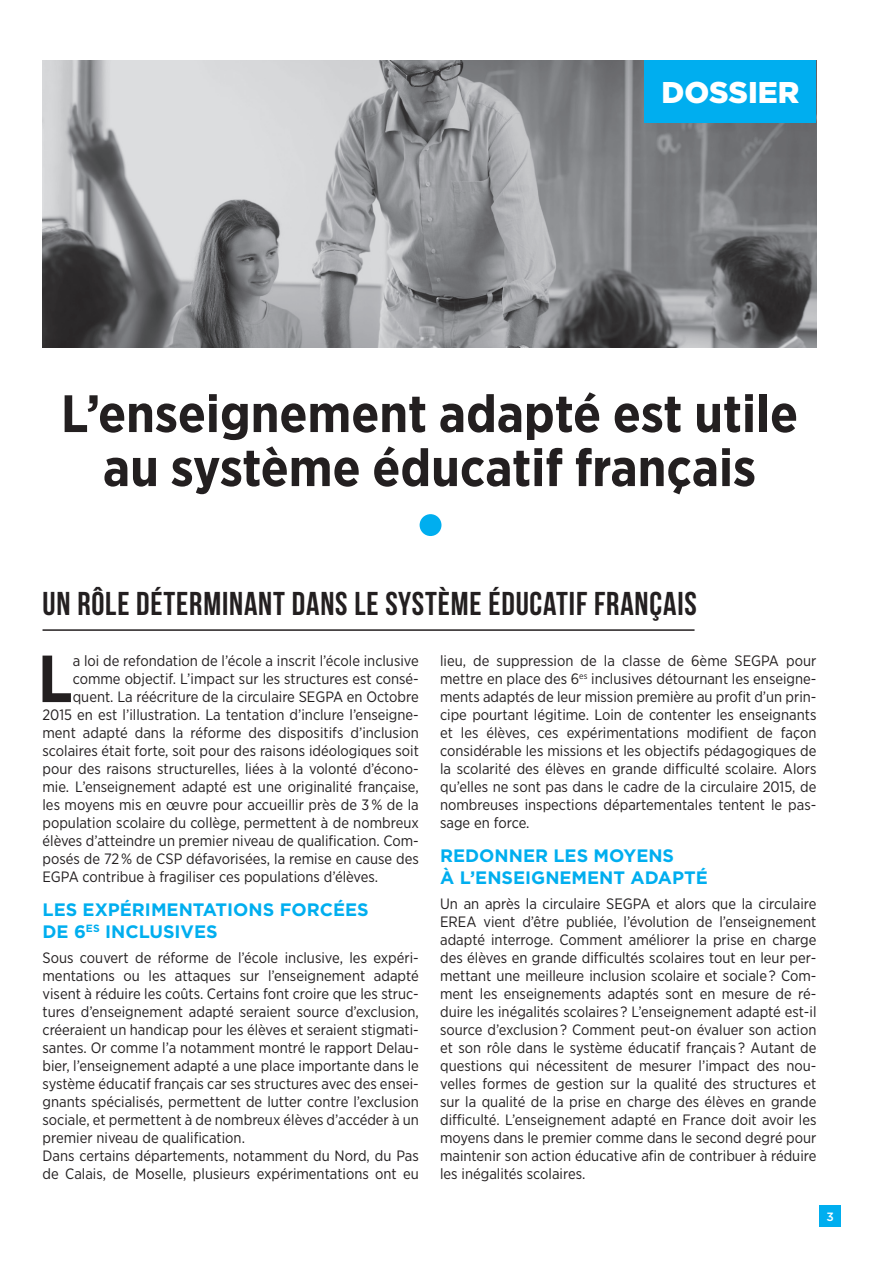
<style>
.page{position:relative;width:893px;height:1263px;background:#fff}
.page>*{position:absolute;margin:0;border:0;box-sizing:border-box;transform-origin:0 0}
.t1{font:700 66.45px "Gotham Narrow";color:#231f20}
.t2{font:700 52.5px/54px "Gotham Narrow";color:#231f20;text-align:center}
.t3{font:33px "Bebas Neue";letter-spacing:.025em;color:#231f20}
.t4{font:900 30px "Gotham";color:#fff}
.t5{font:700 18px/21.6px "Gotham";color:#00aeef}
.t6{font:15px/18px "Gotham Narrow";color:#231f20;text-align:justify}
.t7{font:500 12px "Gotham";color:#fff}
</style>
<div class="page">
<div style="left:820px;top:1205px;width:21px;height:22px;background:#00aeef"></div>
<img style="left:43px;top:60px;width:773px;height:288px">
<div style="left:420px;top:514px;width:21px;height:22px;background:#00aeef;border-radius:50%"></div>
<div style="left:644px;top:60px;width:172px;height:63px;background:#00aeef"></div>
<hr style="left:43px;top:629px;width:651px;height:2px;background:#231f20">
<h3 class="t4" style="left:661px;top:72px;width:139px">DOSSIER</h3>
<h2 class="t2" style="left:61px;top:386px;width:739px">L’enseignement adapté est utile au système éducatif français</h2>
<h3 class="t3" style="left:43px;top:586px;width:656px">UN RÔLE DÉTERMINANT DANS LE SYSTÈME ÉDUCATIF FRANÇAIS</h3>
<h1 class="t1" style="left:38px;top:636px;width:36px">L</h1>
<p class="t6" style="left:73px;top:651px;width:348px">a loi de refondation de l’école a inscrit l’école inclusive</p>
<p class="t6" style="left:440px;top:651px;width:378px">lieu, de suppression de la classe de 6ème SEGPA pour mettre en place des 6<sup>es</sup> inclusives détournant les enseigne&shy;ments adaptés de leur mission première au profit d’un prin&shy;cipe pourtant légitime. Loin de contenter les enseignants et les élèves, ces expérimentations modifient de façon considérable les missions et les objectifs pédagogiques de la scolarité des élèves en grande difficulté scolaire. Alors qu’elles ne sont pas dans le cadre de la circulaire 2015, de nombreuses inspections départementales tentent le pas&shy;sage en force.</p>
<p class="t5" style="left:440px;top:845px;width:269px">REDONNER LES MOYENS<br>À L’ENSEIGNEMENT ADAPTÉ</p>
<p class="t6" style="left:440px;top:894px;width:378px">Un an après la circulaire SEGPA et alors que la circulaire EREA vient d’être publiée, l’évolution de l’enseignement adapté interroge. Comment améliorer la prise en charge des élèves en grande difficultés scolaires tout en leur per&shy;mettant une meilleure inclusion scolaire et sociale ? Com&shy;ment les enseignements adaptés sont en mesure de ré&shy;duire les inégalités scolaires ? L’enseignement adapté est-il source d’exclusion ? Comment peut-on évaluer son action et son rôle dans le système éducatif français ? Autant de questions qui nécessitent de mesurer l’impact des nou&shy;velles formes de gestion sur la qualité des structures et sur la qualité de la prise en charge des élèves en grande difficulté. L’enseignement adapté en France doit avoir les moyens dans le premier comme dans le second degré pour maintenir son action éducative afin de contribuer à réduire les inégalités scolaires.</p>
<p class="t6" style="left:73px;top:669px;width:348px">comme objectif. L’impact sur les structures est consé-</p>
<p class="t6" style="left:73px;top:687px;width:348px">quent. La réécriture de la circulaire SEGPA en Octobre</p>
<p class="t6" style="left:43px;top:705px;width:378px">2015 en est l’illustration. La tentation d’inclure l’enseigne-</p>
<p class="t6" style="left:43px;top:723px;width:378px">ment adapté dans la réforme des dispositifs d’inclusion</p>
<p class="t6" style="left:43px;top:741px;width:378px">scolaires était forte, soit pour des raisons idéologiques soit</p>
<p class="t6" style="left:43px;top:759px;width:378px">pour des raisons structurelles, liées à la volonté d’écono-</p>
<p class="t6" style="left:43px;top:777px;width:378px">mie. L’enseignement adapté est une originalité française,</p>
<p class="t6" style="left:43px;top:795px;width:378px">les moyens mis en œuvre pour accueillir près de 3 % de la</p>
<p class="t6" style="left:43px;top:813px;width:378px">population scolaire du collège, permettent à de nombreux</p>
<p class="t6" style="left:43px;top:831px;width:378px">élèves d’atteindre un premier niveau de qualification. Com-</p>
<p class="t6" style="left:43px;top:849px;width:378px">posés de 72 % de CSP défavorisées, la remise en cause des</p>
<p class="t6" style="left:43px;top:867px;width:337px">EGPA contribue à fragiliser ces populations d’élèves.</p>
<p class="t5" style="left:43px;top:899px;width:328px">LES EXPÉRIMENTATIONS FORCÉES<br>DE 6<sup>ES</sup> INCLUSIVES</p>
<p class="t6" style="left:43px;top:948px;width:378px;text-align:left">Sous couvert de réforme de l’école inclusive, les expéri&shy;mentations ou les attaques sur l’enseignement adapté visent à réduire les coûts. Certains font croire que les struc&shy;tures d’enseignement adapté seraient source d’exclusion, créeraient un handicap pour les élèves et seraient stigmati&shy;santes. Or comme l’a notamment montré le rapport Delau&shy;bier, l’enseignement adapté a une place importante dans le système éducatif français car ses structures avec des ensei&shy;gnants spécialisés, permettent de lutter contre l’exclusion sociale, et permettent à de nombreux élèves d’accéder à un premier niveau de qualification.<br>Dans certains départements, notamment du Nord, du Pas de Calais, de Moselle, plusieurs expérimentations ont eu</p>
<p class="t7" style="left:826px;top:1209px;width:9px">3</p>
</div>
